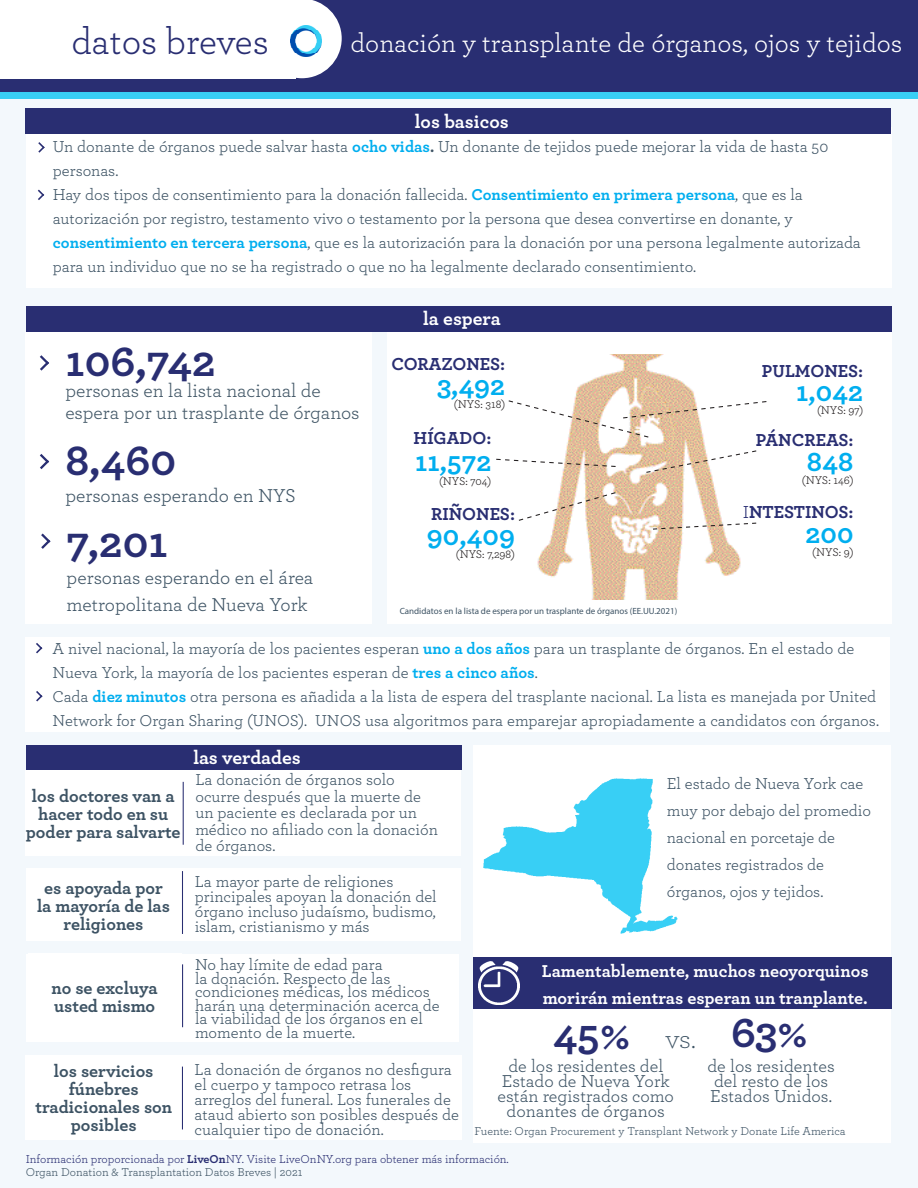
<style>
.page{position:relative;width:918px;height:1188px;background:#f3f8fc}
.page>*{position:absolute;margin:0;border:0;box-sizing:border-box;transform-origin:0 0}
.t1{font:700 44.25px "Archer";color:#292e72}
.t2{font:700 43.8px "Archer";color:#292e72}
.t3{font:38.25px "Archer";color:#292e72}
.t4{font:300 28.5px "Archer";color:#3d5364}
.t5{font:700 28.35px "Archer";color:#00aeef}
.t6{font:27px "Archer";color:#fff}
.t7{font:19.5px/27.2px "Archer";color:#3d5364}
.t8{font:19.5px "Archer";color:#405565}
.t9{font:700 19.5px "Archer";letter-spacing:-.005em;color:#fff}
.t10{font:700 18.15px "Archer";color:#292e72}
.t11{font:700 18px/18px "Archer";color:#3d5364;text-align:center}
.t12{font:18px/15px "Archer";color:#3d5364;text-align:center}
.t13{font:700 18px/27.2px "Archer";color:#fff}
.t14{font:16.5px/15px "Archer";color:#3d5364}
.t15{font:12px "Archer";color:#3d5364}
.t16{font:12px "Archer";color:#292e72}
.t17{font:11.7px "Archer";color:#231f20}
.t18{font:9px "Myriad Pro";color:#3d5364}
.s1{font-size:18px}
.s2{font-weight:700;color:#00aeef}
.s3{font-weight:700}
.s4{font-weight:400}
</style>
<div class="page">
<div style="left:26px;top:332px;width:346px;height:292px;background:#fff"></div>
<div style="left:26px;top:868px;width:435px;height:72px;background:#fff"></div>
<hr style="left:182px;top:871px;width:1px;height:63px;background:#292e72">
<div style="left:26px;top:770px;width:435px;height:86px;background:#fff"></div>
<div style="left:26px;top:1055px;width:436px;height:84px;background:#fff"></div>
<svg style="left:40px;top:355px;width:9px;height:16px"></svg>
<svg style="left:39px;top:454px;width:10px;height:16px"></svg>
<div style="left:473px;top:745px;width:417px;height:397px;background:#fff"></div>
<img style="left:483px;top:778px;width:195px;height:156px">
<svg style="left:41px;top:533px;width:10px;height:16px"></svg>
<div style="left:26px;top:127px;width:866px;height:161px;background:#fff"></div>
<div style="left:387px;top:332px;width:505px;height:292px;background:#fff"></div>
<svg style="left:37px;top:189px;width:8px;height:11px"></svg>
<svg style="left:38px;top:142px;width:7px;height:11px"></svg>
<div style="left:26px;top:954px;width:433px;height:87px;background:#fff"></div>
<div style="left:473px;top:957px;width:418px;height:51px;background:#292e72"></div>
<img style="left:478px;top:961px;width:42px;height:44px">
<hr style="left:183px;top:782px;width:1px;height:63px;background:#292e72">
<hr style="left:182px;top:964px;width:1px;height:63px;background:#292e72">
<hr style="left:182px;top:1067px;width:1px;height:62px;background:#292e72">
<div style="left:26px;top:306px;width:866px;height:26px;background:#292e72"></div>
<div style="left:26px;top:637px;width:864px;height:95px;background:#fff"></div>
<img style="left:537px;top:354px;width:204px;height:246px">
<svg style="left:496px;top:458px;width:121px;height:10px"></svg>
<svg style="left:518px;top:491px;width:99px;height:31px"></svg>
<svg style="left:645px;top:450px;width:112px;height:24px"></svg>
<svg style="left:652px;top:522px;width:105px;height:8px"></svg>
<svg style="left:508px;top:400px;width:259px;height:38px"></svg>
<svg style="left:36px;top:643px;width:7px;height:11px"></svg>
<svg style="left:36px;top:691px;width:7px;height:11px"></svg>
<div style="left:26px;top:745px;width:436px;height:25px;background:#292e72"></div>
<div style="left:0;top:0;width:918px;height:96px;background:#292e72"></div>
<div style="left:0;top:0;width:296px;height:78px;background:#fff"></div>
<svg style="left:290px;top:0;width:52px;height:78px"></svg>
<div style="left:0;top:92px;width:918px;height:7px;background:#38cff5"></div>
<img style="left:291px;top:26px;width:31px;height:30px">
<div style="left:26px;top:109px;width:865px;height:25px;background:#292e72"></div>
<p class="t3" style="left:72px;top:15px;width:199px">datos breves</p>
<p class="t6" style="left:351px;top:24px;width:553px">donación y transplante de órganos, ojos y tejidos</p>
<p class="t9" style="left:415px;top:106px;width:95px">los basicos</p>
<p class="t14" style="left:53px;top:134px;width:777px;line-height:24px;text-indent:-27px"><span class="s1">•</span> Un donante de órganos puede salvar hasta <span class="s2">ocho vidas</span><span class="s3">.</span> Un donante de tejidos puede mejorar la vida de hasta 50 personas.</p>
<p class="t14" style="left:53px;top:182px;width:810px;line-height:24px;text-indent:-27px"><span class="s1">•</span> Hay dos tipos de consentimiento para la donación fallecida. <span class="s2">Consentimiento en primera persona</span>, que es la autorización por registro, testamento vivo o testamento por la persona que desea convertirse en donante, y <span class="s2">consentimiento en tercera persona</span>, que es la autorización para la donación por una persona legalmente autorizada para un individuo que no se ha registrado o que no ha legalmente declarado consentimiento.</p>
<p class="t1" style="left:65px;top:326px;width:152px">106,742</p>
<p class="t8" style="left:65px;top:377px;width:257px">personas en la lista nacional de</p>
<p class="t8" style="left:65px;top:399px;width:296px">espera por un trasplante de órganos</p>
<p class="t1" style="left:65px;top:425px;width:112px">8,460</p>
<p class="t7" style="left:65px;top:481px;width:232px">personas esperando en NYS</p>
<p class="t1" style="left:67px;top:507px;width:103px">7,201</p>
<p class="t7" style="left:67px;top:563px;width:248px">personas esperando en el área metropolitana de Nueva York</p>
<p class="t9" style="left:423px;top:304px;width:79px">la espera</p>
<p class="t10" style="left:391px;top:350px;width:115px">CORAZONES:</p>
<p class="t5" style="left:437px;top:363px;width:70px">3,492</p>
<p class="t17" style="left:454px;top:396px;width:53px">(NYS: 318)</p>
<p class="t10" style="left:414px;top:423px;width:79px">HÍGADO:</p>
<p class="t5" style="left:415px;top:439px;width:78px">11,572</p>
<p class="t17" style="left:439px;top:473px;width:54px">(NYS: 704)</p>
<p class="t10" style="left:431px;top:500px;width:85px">RIÑONES:</p>
<p class="t5" style="left:427px;top:513px;width:90px">90,409</p>
<p class="t17" style="left:456px;top:546px;width:61px">(NYS: 7,298)</p>
<p class="t18" style="left:400px;top:605px;width:279px">Candidatos en la lista de espera por un trasplante de órganos (EE.UU.2021)</p>
<p class="t10" style="left:762px;top:356px;width:103px">PULMONES:</p>
<p class="t5" style="left:796px;top:370px;width:69px">1,042</p>
<p class="t17" style="left:817px;top:402px;width:48px">(NYS: 97)</p>
<p class="t10" style="left:756px;top:426px;width:99px">PÁNCREAS:</p>
<p class="t5" style="left:807px;top:439px;width:48px">848</p>
<p class="t17" style="left:802px;top:472px;width:53px">(NYS: 146)</p>
<p class="t10" style="left:743px;top:498px;width:112px"><span class="s4">I</span>NTESTINOS:</p>
<p class="t5" style="left:806px;top:511px;width:49px">200</p>
<p class="t17" style="left:812px;top:544px;width:43px">(NYS: 9)</p>
<p class="t14" style="left:53px;top:635px;width:803px;line-height:24px;text-indent:-27px"><span class="s1">•</span> A nivel nacional, la mayoría de los pacientes esperan <span class="s2">uno a dos años</span> para un trasplante de órganos. En el estado de<br>Nueva York, la mayoría de los pacientes esperan de <span class="s2">tres a cinco años</span>.</p>
<p class="t14" style="left:26px;top:683px;width:855px;line-height:24px;text-align:right"><span class="s1">•</span> Cada <span class="s2">diez minutos</span> otra persona es añadida a la lista de espera del trasplante nacional. La lista es manejada por United<br>Network for Organ Sharing (UNOS). UNOS usa algoritmos para emparejar apropiadamente a candidatos con órganos.</p>
<p class="t11" style="left:26px;top:786px;width:156px">los doctores van a hacer todo en su poder para salvarte</p>
<p class="t9" style="left:193px;top:742px;width:109px">las verdades</p>
<p class="t14" style="left:195px;top:771px;width:244px;line-height:16.5px">La donación de órganos solo ocurre después que la muerte de un paciente es declarada por un médico no afiliado con la donación de órganos.</p>
<p class="t11" style="left:37px;top:878px;width:134px">es apoyada por la mayoría de las religiones</p>
<p class="t14" style="left:195px;top:873px;width:244px">La mayor parte de religiones principales apoyan la donación del órgano incluso judaísmo, budismo, islam, cristianismo y más</p>
<p class="t14" style="left:667px;top:769px;width:206px;line-height:27px">El estado de Nueva York cae muy por debajo del promedio nacional en porcetaje de donates registrados de órganos, ojos y tejidos.</p>
<p class="t14" style="left:195px;top:957px;width:246px;line-height:13.5px">No hay límite de edad para<br>la donación. Respecto de las condiciones médicas, los médicos harán una determinación acerca de la viabilidad de los órganos en el momento de la muerte.</p>
<p class="t13" style="left:542px;top:956px;width:328px">Lamentablemente, muchos neoyorquinos morirán mientras esperan un tranplante.</p>
<p class="t11" style="left:52px;top:978px;width:108px">no se excluya</p>
<p class="t11" style="left:54px;top:996px;width:103px">usted mismo</p>
<p class="t2" style="left:731px;top:998px;width:78px">63%</p>
<p class="t2" style="left:553px;top:1000px;width:79px">45%</p>
<p class="t12" style="left:498px;top:1057px;width:178px">de los residentes del<br>Estado de Nueva York están registrados como donantes de órganos</p>
<p class="t4" style="left:665px;top:1020px;width:32px">vs.</p>
<p class="t12" style="left:707px;top:1057px;width:129px;text-align:left">de los residentes del resto de los<br>Estados Unidos.</p>
<p class="t11" style="left:35px;top:1061px;width:138px">los servicios fúnebres tradicionales son posibles</p>
<p class="t14" style="left:195px;top:1061px;width:266px">La donación de órganos no desfigura el cuerpo y tampoco retrasa los arreglos del funeral. Los funerales de ataud abierto son posibles después de cualquier tipo de donación.</p>
<p class="t15" style="left:475px;top:1123px;width:373px">Fuente: Organ Procurement y Transplant Network y Donate Life America</p>
<p class="t16" style="left:26px;top:1151px;width:485px">Información proporcionada por <span class="s3">LiveOn</span>NY. Visite LiveOnNY.org para obtener más información.</p>
<p class="t15" style="left:26px;top:1164px;width:278px">Organ Donation &amp; Transplantation Datos Breves | 2021</p>
</div>
